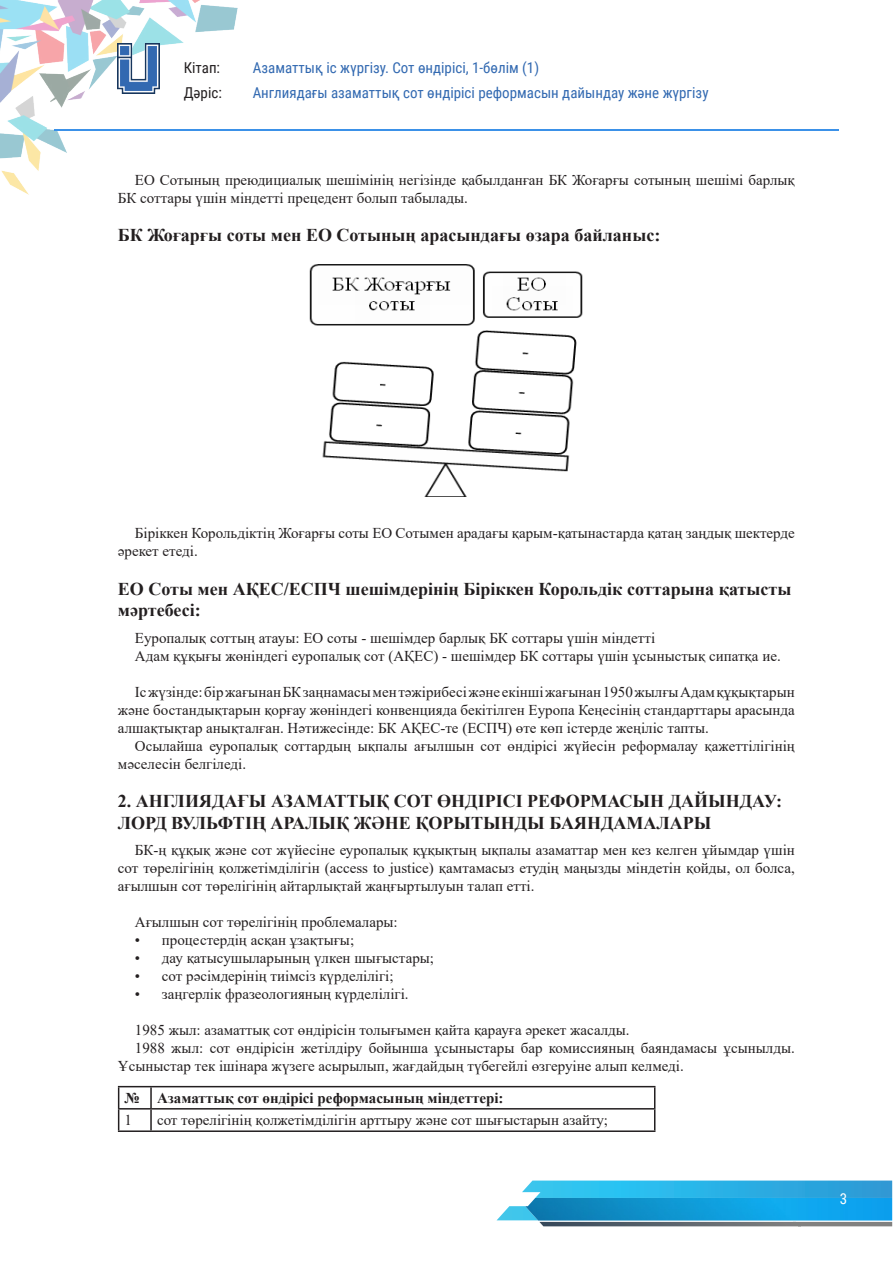
<style>
.page{position:relative;width:893px;height:1263px;background:#fff}
.page>*{position:absolute;margin:0;border:0;box-sizing:border-box;transform-origin:0 0}
.tema{font:700 18px/21.6px "Times New Roman";color:#231f20}
.t1{font:15px/18px "Times New Roman";color:#231f20}
.t2{font:15px/25.5px "Roboto Condensed";color:#3269b1}
.t3{font:700 15px "Times New Roman";color:#231f20}
.t4{font:15px/25.5px "Roboto Condensed";color:#231f20}
.t5{font:15px "Roboto Condensed";color:#fff}
</style>
<div class="page">
<svg style="left:497px;top:1180px;width:395px;height:46px;background:#5bb6d9"></svg>
<img style="left:525px;top:1198px;width:367px;height:22px">
<img style="left:0;top:0;width:238px;height:195px">
<hr style="left:54px;top:129px;width:785px;height:2px;background:#3b91e8">
<img style="left:118px;top:44px;width:41px;height:49px">
<hr style="left:118px;top:1086px;width:33px;height:1px;background:#231f20">
<hr style="left:151px;top:1086px;width:504px;height:1px;background:#231f20">
<hr style="left:150px;top:1087px;width:2px;height:21px;background:#231f20">
<hr style="left:118px;top:1108px;width:33px;height:1px;background:#231f20">
<svg style="left:118px;top:1087px;width:1px;height:43px"></svg>
<hr style="left:151px;top:1108px;width:504px;height:1px;background:#231f20">
<hr style="left:150px;top:1109px;width:2px;height:21px;background:#231f20">
<svg style="left:654px;top:1087px;width:1px;height:43px"></svg>
<hr style="left:118px;top:1130px;width:33px;height:2px;background:#231f20">
<hr style="left:151px;top:1130px;width:504px;height:2px;background:#231f20">
<img style="left:309px;top:264px;width:274px;height:233px">
<p class="t4" style="left:184px;top:54px;width:40px">Кітап:<br>Дәріс:</p>
<p class="t2" style="left:253px;top:54px;width:457px">Азаматтық іс жүргізу. Сот өндірісі, 1-бөлім (1)<br>Англиядағы азаматтық сот өндірісі реформасын дайындау және жүргізу</p>
<p class="t1" style="left:118px;top:170px;width:678px;text-indent:17px">ЕО Сотының преюдициалық шешімінің негізінде қабылданған БК Жоғарғы сотының шешімі барлық<br>БК соттары үшін міндетті прецедент болып табылады.</p>
<p class="tema" style="left:118px;top:224px;width:544px">БК Жоғарғы соты мен ЕО Сотының арасындағы өзара байланыс:</p>
<p class="t1" style="left:118px;top:523px;width:678px;text-indent:17px">Біріккен Корольдіктің Жоғарғы соты ЕО Сотымен арадағы қарым-қатынастарда қатаң заңдық шектерде әрекет етеді.</p>
<p class="tema" style="left:118px;top:577px;width:675px">ЕО Соты мен АҚЕС/ЕСПЧ шешімдерінің Біріккен Корольдік соттарына қатысты мәртебесі:</p>
<p class="t1" style="left:135px;top:628px;width:522px">Еуропалық соттың атауы: ЕО соты - шешімдер барлық БК соттары үшін міндетті</p>
<p class="t1" style="left:135px;top:646px;width:647px">Адам құқығы жөніндегі еуропалық сот (АҚЕС) - шешімдер БК соттары үшін ұсыныстық сипатқа ие.</p>
<p class="t1" style="left:118px;top:682px;width:678px;text-align:justify;text-indent:17px">Іс жүзінде: бір жағынан БК заңнамасы мен тәжірибесі және екінші жағынан 1950 жылғы Адам құқықтарын және бостандықтарын қорғау жөніндегі конвенцияда бекітілген Еуропа Кеңесінің стандарттары арасында алшақтықтар анықталған. Нәтижесінде: БК АҚЕС-те (ЕСПЧ) өте көп істерде жеңіліс тапты.</p>
<p class="t1" style="left:118px;top:736px;width:678px;text-indent:17px">Осылайша еуропалық соттардың ықпалы ағылшын сот өндірісі жүйесін реформалау қажеттілігінің мәселесін белгіледі.</p>
<p class="tema" style="left:118px;top:790px;width:666px">2. АНГЛИЯДАҒЫ АЗАМАТТЫҚ СОТ ӨНДІРІСІ РЕФОРМАСЫН ДАЙЫНДАУ:<br>ЛОРД ВУЛЬФТІҢ АРАЛЫҚ ЖӘНЕ ҚОРЫТЫНДЫ БАЯНДАМАЛАРЫ</p>
<p class="t1" style="left:118px;top:841px;width:678px;text-align:justify;text-indent:17px">БК-ң құқық және сот жүйесіне еуропалық құқықтың ықпалы азаматтар мен кез келген ұйымдар үшін сот төрелігінің қолжетімділігін (access to justice) қамтамасыз етудің маңызды міндетін қойды, ол болса, ағылшын сот төрелігінің айтарлықтай жаңғыртылуын талап етті.</p>
<p class="t1" style="left:135px;top:913px;width:264px">Ағылшын сот төрелігінің проблемалары:</p>
<p class="t1" style="left:135px;top:931px;width:221px">• процестердің асқан ұзақтығы;</p>
<p class="t1" style="left:135px;top:949px;width:301px">• дау қатысушыларының үлкен шығыстары;</p>
<p class="t1" style="left:135px;top:967px;width:260px">• сот рәсімдерінің тиімсіз күрделілігі;</p>
<p class="t1" style="left:135px;top:985px;width:275px">• заңгерлік фразеологияның күрделілігі.</p>
<p class="t1" style="left:135px;top:1021px;width:496px">1985 жыл: азаматтық сот өндірісін толығымен қайта қарауға әрекет жасалды.</p>
<p class="t1" style="left:118px;top:1039px;width:678px;text-indent:17px">1988 жыл: сот өндірісін жетілдіру бойынша ұсыныстары бар комиссияның баяндамасы ұсынылды.<br>Ұсыныстар тек ішінара жүзеге асырылып, жағдайдың түбегейлі өзгеруіне алып келмеді.</p>
<p class="t3" style="left:125px;top:1087px;width:17px">№</p>
<p class="t3" style="left:157px;top:1087px;width:348px">Азаматтық сот өндірісі реформасының міндеттері:</p>
<p class="t1" style="left:125px;top:1111px;width:9px">1</p>
<p class="t1" style="left:157px;top:1111px;width:452px">сот төрелігінің қолжетімділігін арттыру және сот шығыстарын азайту;</p>
<p class="t5" style="left:840px;top:1188px;width:9px">3</p>
</div>
